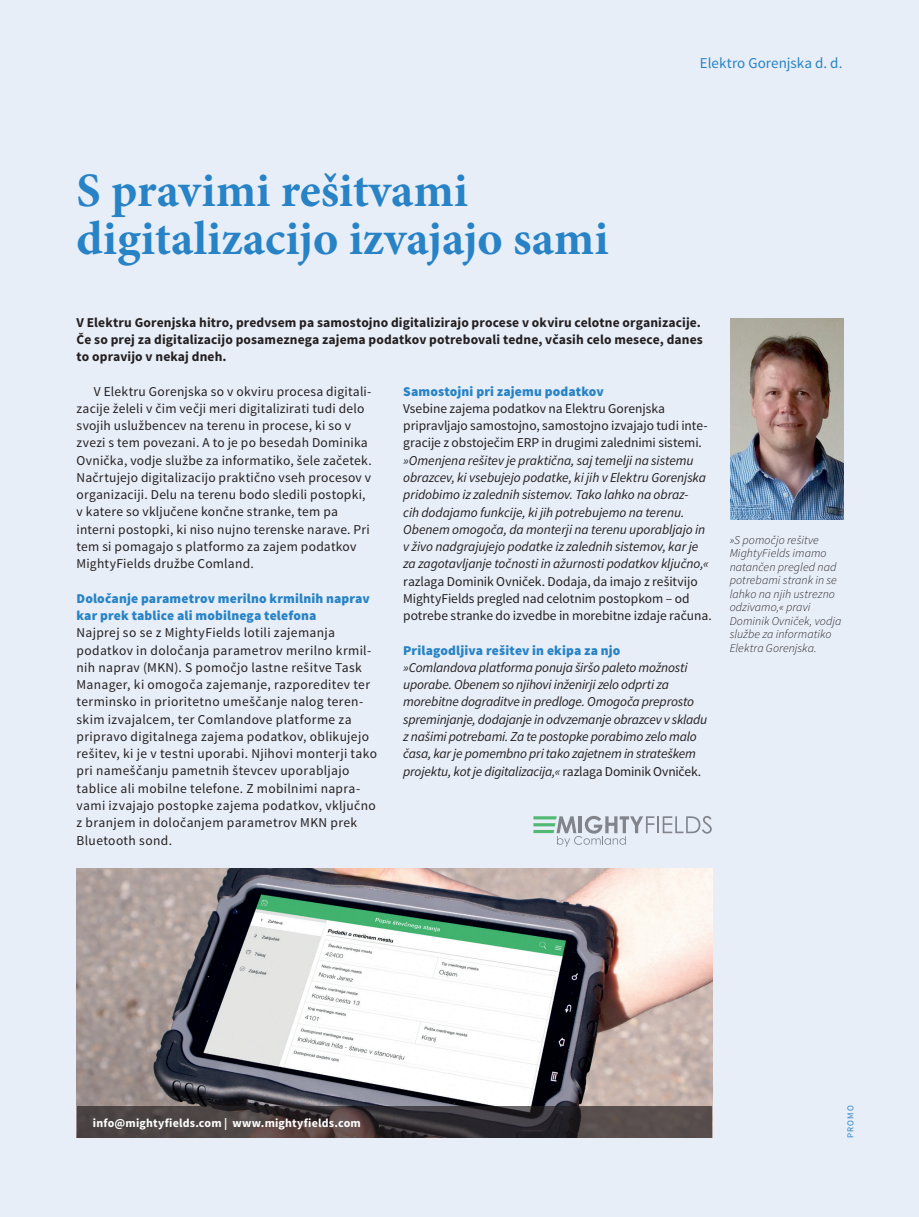
<style>
.page{position:relative;width:919px;height:1217px;background:#fff}
.page>*{position:absolute;margin:0;border:0;box-sizing:border-box;transform-origin:0 0}
.t1{font:700 48px/48px "Minion Pro";color:#2783c5}
.t2{font:15px "Source Sans Pro";letter-spacing:.005em;color:#2783c5}
.t3{font:13.5px/17.2px "Source Sans Pro";letter-spacing:.02em;color:#231f20}
.t4{font:italic 13.5px/17.2px "Source Sans Pro";letter-spacing:-.01em;color:#231f20}
.t5{font:13.5px/17.2px "Source Sans Pro";letter-spacing:-.005em;color:#231f20}
.t6{font:700 13.5px/17.2px "Source Sans Pro";letter-spacing:.01em;color:#231f20}
.t7{font:900 13.5px/17.2px "Source Sans Pro";letter-spacing:.01em;color:#2783c5}
.t8{font:italic 300 12px/13.5px "Source Sans Pro";letter-spacing:.005em;color:#231f20}
.t9{font:700 12px "Source Sans Pro";letter-spacing:.015em;color:#fff}
.t10{font:9px "Source Sans Pro";letter-spacing:.11em;color:#2783c5}
.s1{font-style:normal}
</style>
<div class="page">
<div style="left:0;top:0;width:13px;height:1216px;background:#e8eef8"></div>
<div style="left:13px;top:0;width:905px;height:1216px;background:#e8eef8"></div>
<img style="left:730px;top:318px;width:113px;height:201px">
<img style="left:77px;top:868px;width:635px;height:269px">
<svg style="left:533px;top:816px;width:178px;height:30px"></svg>
<svg style="left:77px;top:1106px;width:634px;height:31px"></svg>
<h1 class="t1" style="left:77px;top:166px;width:533px">S pravimi rešitvami digitalizacijo izvajajo sami</h1>
<p class="t2" style="left:700px;top:53px;width:144px">Elektro Gorenjska d. d.</p>
<p class="t6" style="left:77px;top:314px;width:627px">V Elektru Gorenjska hitro, predvsem pa samostojno digitalizirajo procese v okviru celotne organizacije.<br>Če so prej za digitalizacijo posameznega zajema podatkov potrebovali tedne, včasih celo mesece, danes to opravijo v nekaj dneh.</p>
<p class="t3" style="left:77px;top:382px;width:296px;text-indent:17px">V Elektru Gorenjska so v okviru procesa digitali&shy;zacije želeli v čim večji meri digitalizirati tudi delo svojih uslužbencev na terenu in procese, ki so v zvezi s tem povezani. A to je po besedah Dominika Ovnička, vodje službe za informatiko, šele začetek.<br>Načrtujejo digitalizacijo praktično vseh procesov v organizaciji. Delu na terenu bodo sledili postopki, v katere so vključene končne stranke, tem pa interni postopki, ki niso nujno terenske narave. Pri tem si pomagajo s platformo za zajem podatkov MightyFields družbe Comland.</p>
<p class="t7" style="left:77px;top:590px;width:295px">Določanje parametrov merilno krmilnih naprav kar prek tablice ali mobilnega telefona</p>
<p class="t3" style="left:77px;top:624px;width:302px">Najprej so se z MightyFields lotili zajemanja podatkov in določanja parametrov merilno krmil&shy;nih naprav (MKN). S pomočjo lastne rešitve Task Manager, ki omogoča zajemanje, razporeditev ter terminsko in prioritetno umeščanje nalog teren&shy;skim izvajalcem, ter Comlandove platforme za pripravo digitalnega zajema podatkov, oblikujejo rešitev, ki je v testni uporabi. Njihovi monterji tako pri nameščanju pametnih števcev uporabljajo tablice ali mobilne telefone. Z mobilnimi napra&shy;vami izvajajo postopke zajema podatkov, vključno z branjem in določanjem parametrov MKN prek Bluetooth sond.</p>
<p class="t7" style="left:403px;top:383px;width:202px">Samostojni pri zajemu podatkov</p>
<p class="t5" style="left:403px;top:400px;width:306px">Vsebine zajema podatkov na Elektru Gorenjska pripravljajo samostojno, samostojno izvajajo tudi inte&shy;gracije z obstoječim ERP in drugimi zalednimi sistemi.</p>
<p class="t4" style="left:403px;top:451px;width:307px">»Omenjena rešitev je praktična, saj temelji na sistemu obrazcev, ki vsebujejo podatke, ki jih v Elektru Gorenjska pridobimo iz zalednih sistemov. Tako lahko na obraz-<br>cih dodajamo funkcije, ki jih potrebujemo na terenu.<br>Obenem omogoča, da monterji na terenu uporabljajo in v živo nadgrajujejo podatke iz zalednih sistemov, kar je za zagotavljanje točnosti in ažurnosti podatkov ključno,«</p>
<p class="t5" style="left:403px;top:572px;width:310px">razlaga Dominik Ovniček. Dodaja, da imajo z rešitvijo<br>MightyFields pregled nad celotnim postopkom – od potrebe stranke do izvedbe in morebitne izdaje računa.</p>
<p class="t7" style="left:403px;top:642px;width:219px">Prilagodljiva rešitev in ekipa za njo</p>
<p class="t4" style="left:403px;top:658px;width:306px">»Comlandova platforma ponuja širšo paleto možnosti uporabe. Obenem so njihovi inženirji zelo odprti za morebitne dograditve in predloge. Omogoča preprosto spreminjanje, dodajanje in odvzemanje obrazcev v skladu z našimi potrebami. Za te postopke porabimo zelo malo časa, kar je pomembno pri tako zajetnem in strateškem projektu, kot je digitalizacija,« <span class="s1">razlaga Dominik Ovniček.</span></p>
<p class="t8" style="left:729px;top:532px;width:113px">»S pomočjo rešitve<br>MightyFields imamo natančen pregled nad potrebami strank in se lahko na njih ustrezno odzivamo,« pravi<br>Dominik Ovniček, vodja službe za informatiko<br>Elektra Gorenjska.</p>
<p class="t9" style="left:93px;top:1115px;width:269px">info@mightyfields.com | www.mightyfields.com</p>
<p class="t10" style="left:844px;top:1137px;width:33px;rotate:-90deg">PROMO</p>
</div>
